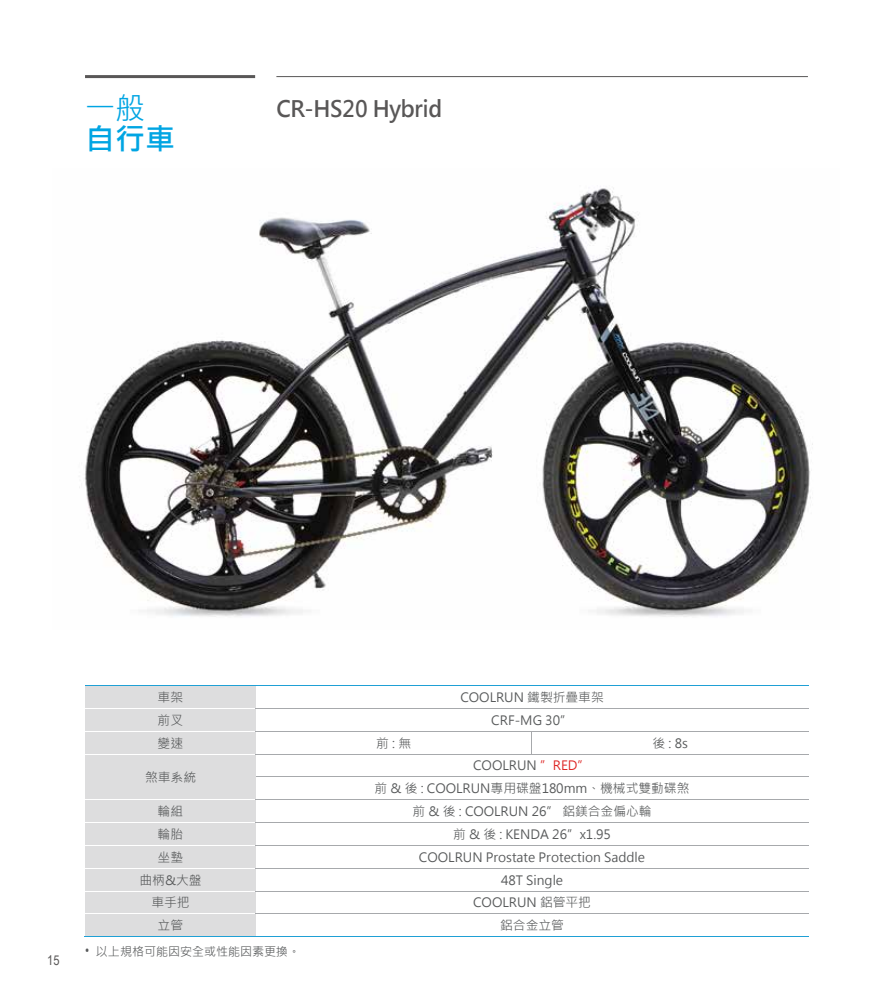
<style>
.page{position:relative;width:893px;height:1000px;background:#fff}
.page>*{position:absolute;margin:0;border:0;box-sizing:border-box;transform-origin:0 0}
.t1{font:700 30px "Microsoft Jheng Hei";color:#00a5e3}
.t2{font:30px "Microsoft Jheng Hei";color:#00a5e3}
.t3{font:700 22.5px "Microsoft Jheng Hei";letter-spacing:-.01em;color:#595757;scale:.95 1}
.t4{font:13.5px "Arial Narrow";color:#595757}
.t5{font:12.75px/22.8px "Microsoft Jheng Hei";color:#585a5b;text-align:center}
.t6{font:12px "Microsoft Jheng Hei";color:#585a5b}
.s1{color:#de2726}
</style>
<div class="page">
<img style="left:79px;top:188px;width:734px;height:429px">
<hr style="left:85px;top:75px;width:170px;height:3px;background:#595757">
<hr style="left:276px;top:76px;width:532px;height:1px;background:#595757">
<div style="left:85px;top:685px;width:171px;height:23px;background:#ddddde"></div>
<hr style="left:85px;top:685px;width:171px;height:1px;background:#1fa0d5">
<hr style="left:256px;top:685px;width:552px;height:1px;background:#1fa0d5">
<div style="left:85px;top:708px;width:171px;height:22px;background:#ddddde"></div>
<hr style="left:85px;top:708px;width:171px;height:1px;background:#fff">
<hr style="left:256px;top:708px;width:552px;height:1px;background:#a7a9ac">
<div style="left:85px;top:731px;width:171px;height:22px;background:#ddddde"></div>
<hr style="left:256px;top:730px;width:276px;height:1px;background:#a7a9ac">
<hr style="left:532px;top:730px;width:276px;height:1px;background:#a7a9ac">
<div style="left:85px;top:754px;width:171px;height:11px;background:#ddddde"></div>
<div style="left:85px;top:787px;width:171px;height:12px;background:#ddddde"></div>
<div style="left:85px;top:765px;width:171px;height:22px;background:#ddddde"></div>
<hr style="left:256px;top:753px;width:276px;height:1px;background:#a7a9ac">
<hr style="left:532px;top:753px;width:276px;height:1px;background:#a7a9ac">
<hr style="left:256px;top:776px;width:552px;height:1px;background:#a7a9ac">
<div style="left:85px;top:800px;width:171px;height:22px;background:#ddddde"></div>
<hr style="left:256px;top:799px;width:552px;height:1px;background:#a7a9ac">
<div style="left:85px;top:822px;width:171px;height:22px;background:#ddddde"></div>
<hr style="left:85px;top:822px;width:171px;height:1px;background:#fff">
<hr style="left:256px;top:822px;width:552px;height:1px;background:#a7a9ac">
<div style="left:85px;top:845px;width:171px;height:22px;background:#ddddde"></div>
<hr style="left:256px;top:844px;width:552px;height:1px;background:#a7a9ac">
<div style="left:85px;top:868px;width:171px;height:22px;background:#ddddde"></div>
<hr style="left:256px;top:867px;width:552px;height:1px;background:#a7a9ac">
<div style="left:85px;top:891px;width:171px;height:22px;background:#ddddde"></div>
<hr style="left:256px;top:890px;width:552px;height:1px;background:#a7a9ac">
<div style="left:85px;top:914px;width:171px;height:22px;background:#ddddde"></div>
<hr style="left:256px;top:913px;width:552px;height:1px;background:#a7a9ac">
<hr style="left:84px;top:936px;width:172px;height:1px;background:#1fa0d5">
<hr style="left:255px;top:936px;width:553px;height:1px;background:#1fa0d5">
<h1 class="t2" style="left:85px;top:89px;width:61px">一般</h1>
<h1 class="t1" style="left:85px;top:120px;width:91px">自行車</h1>
<h2 class="t3" style="left:276px;top:94px;width:176px">CR-HS20 Hybrid</h2>
<p class="t4" style="left:47px;top:949px;width:14px">15</p>
<p class="t5" style="left:158px;top:685px;width:27px">車架</p>
<p class="t5" style="left:460px;top:685px;width:145px">COOLRUN 鐵製折疊車架</p>
<p class="t5" style="left:158px;top:708px;width:27px">前叉</p>
<p class="t5" style="left:491px;top:708px;width:83px">CRF-MG 30”</p>
<p class="t5" style="left:158px;top:731px;width:27px">變速</p>
<p class="t5" style="left:376px;top:731px;width:36px">前:無</p>
<p class="t5" style="left:653px;top:731px;width:37px">後:8s</p>
<p class="t5" style="left:145px;top:765px;width:53px">煞車系統</p>
<p class="t5" style="left:375px;top:754px;width:316px">COOLRUN <span class="s1">”RED”<br></span>前 &amp; 後 : COOLRUN專用碟盤180mm、機械式雙動碟煞</p>
<p class="t5" style="left:158px;top:800px;width:27px">輪組</p>
<p class="t5" style="left:413px;top:800px;width:241px">前 &amp; 後 : COOLRUN 26” 鋁鎂合金偏心輪</p>
<p class="t5" style="left:158px;top:822px;width:27px">輪胎</p>
<p class="t5" style="left:453px;top:822px;width:159px">前 &amp; 後 : KENDA 26”x1.95</p>
<p class="t5" style="left:158px;top:845px;width:27px">坐墊</p>
<p class="t5" style="left:419px;top:845px;width:228px">COOLRUN Prostate Protection Saddle</p>
<p class="t5" style="left:139px;top:868px;width:64px">曲柄&amp;大盤</p>
<p class="t5" style="left:501px;top:868px;width:64px">48T Single</p>
<p class="t5" style="left:151px;top:891px;width:40px">車手把</p>
<p class="t5" style="left:473px;top:891px;width:119px">COOLRUN 鋁管平把</p>
<p class="t5" style="left:158px;top:913px;width:27px">立管</p>
<p class="t5" style="left:500px;top:913px;width:65px">鋁合金立管</p>
<p class="t6" style="left:85px;top:943px;width:216px"><sup>●</sup> 以上規格可能因安全或性能因素更換。</p>
</div>
